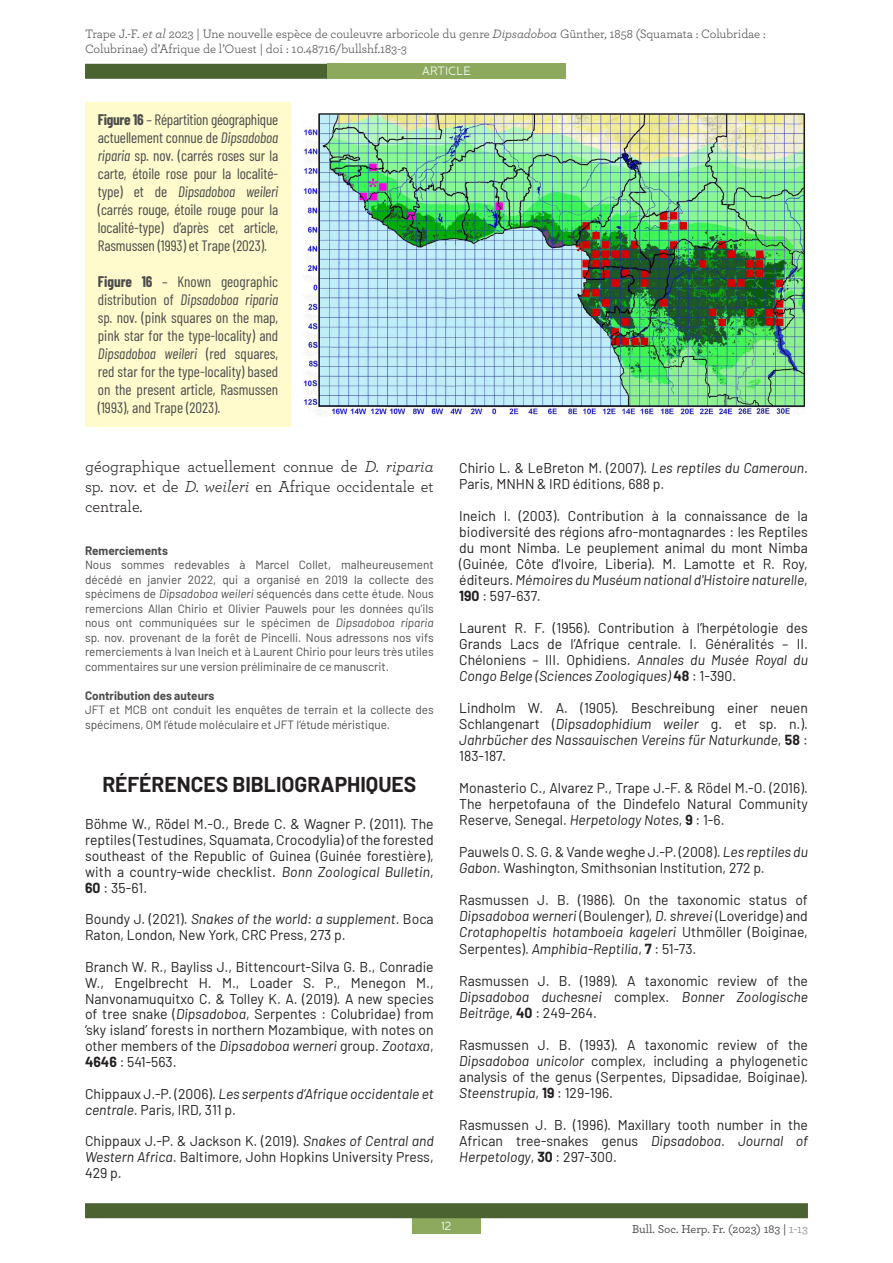
<style>
.page{position:relative;width:893px;height:1263px;background:#fff}
.page>*{position:absolute;margin:0;border:0;box-sizing:border-box;transform-origin:0 0}
.t1{font:700 21px "Barlow";color:#231f20}
.t2{font:16.5px/20px "Archer";color:#231f20;text-align:justify}
.t3{font:15px/18px "Barlow Condensed";letter-spacing:-.005em;color:#4b4c4d;text-align:justify}
.t4{font:14.25px/16px "Barlow";color:#231f20;text-align:justify}
.t5{font:italic 14.25px/15.9px "Barlow";color:#231f20}
.t6{font:12.75px/15px "Archer";letter-spacing:-.005em;color:#4b4c4d}
.t7{font:12px/14.5px "Barlow";color:#4b4c4d;text-align:justify}
.t8{font:700 12px "Barlow";color:#4b4c4d}
.t9{font:500 12px "Archer";color:#4b4c4d}
.t10{font:12px "Banda";letter-spacing:-.01em;color:#fff}
.s1{font-style:italic}
.s2{font-weight:700}
.s3{font-style:normal}
.s4{color:#939598}
</style>
<div class="page">
<div style="left:412px;top:1218px;width:68px;height:15px;background:#8da95e"></div>
<div style="left:85px;top:1203px;width:723px;height:15px;background:#4a6331"></div>
<div style="left:85px;top:64px;width:457px;height:15px;background:#4a6331"></div>
<div style="left:327px;top:64px;width:239px;height:15px;background:#8da95e"></div>
<img style="left:303px;top:113px;width:503px;height:302px">
<div style="left:85px;top:102px;width:206px;height:324px;background:#fffbcc"></div>
<p class="t6" style="left:85px;top:26px;width:682px">Trape J.-F. <span class="s1">et al</span> 2023 | Une nouvelle espèce de couleuvre arboricole du genre <span class="s1">Dipsadoboa</span> Günther, 1858 (Squamata : Colubridae :<br>Colubrinae) d’Afrique de l’Ouest | doi : 10.48716/bullshf.183-3</p>
<p class="t3" style="left:98px;top:110px;width:182px"><span class="s2">Figure 16</span> – Répartition géographique actuellement connue de <span class="s1">Dipsadoboa riparia</span> sp. nov. (carrés roses sur la carte, étoile rose pour la localité&shy;type) et de <span class="s1">Dipsadoboa weileri </span>(carrés rouge, étoile rouge pour la localité-type) d’après cet article, Rasmussen (1993) et Trape (2023).</p>
<p class="t3" style="left:98px;top:272px;width:182px"><span class="s2">Figure 16</span> – Known geographic distribution of <span class="s1">Dipsadoboa riparia </span>sp. nov. (pink squares on the map, pink star for the type-locality) and <span class="s1">Dipsadoboa weileri</span> (red squares, red star for the type-locality) based on the present article, Rasmussen (1993), and Trape (2023).</p>
<p class="t10" style="left:422px;top:64px;width:51px">ARTICLE</p>
<p class="t2" style="left:85px;top:455px;width:350px">géographique actuellement connue de <span class="s1">D. riparia </span>sp. nov. et de <span class="s1">D. weileri</span> en Afrique occidentale et centrale.</p>
<p class="t8" style="left:85px;top:541px;width:84px">Remerciements</p>
<p class="t7" style="left:85px;top:556px;width:350px">Nous sommes redevables à Marcel Collet, malheureusement décédé en janvier 2022, qui a organisé en 2019 la collecte des spécimens de <span class="s1">Dipsadoboa weileri</span> séquencés dans cette étude. Nous remercions Allan Chirio et Olivier Pauwels pour les données qu’ils nous ont communiquées sur le spécimen de <span class="s1">Dipsadoboa riparia </span>sp. nov. provenant de la forêt de Pincelli. Nous adressons nos vifs remerciements à Ivan Ineich et à Laurent Chirio pour leurs très utiles commentaires sur une version préliminaire de ce manuscrit.</p>
<p class="t8" style="left:85px;top:686px;width:131px">Contribution des auteurs</p>
<p class="t7" style="left:85px;top:701px;width:350px">JFT et MCB ont conduit les enquêtes de terrain et la collecte des spécimens, OM l’étude moléculaire et JFT l’étude méristique.</p>
<h1 class="t1" style="left:102px;top:769px;width:315px">RÉFÉRENCES BIBLIOGRAPHIQUES</h1>
<p class="t4" style="left:85px;top:815px;width:350px">Böhme W., Rödel M.-O., Brede C. &amp; Wagner P. (2011). The reptiles (Testudines, Squamata, Crocodylia) of the forested southeast of the Republic of Guinea (Guinée forestière), with a country-wide checklist. <span class="s1">Bonn Zoological Bulletin</span>, <span class="s2">60</span> : 35-61.</p>
<p class="t4" style="left:85px;top:910px;width:350px">Boundy J. (2021). <span class="s1">Snakes of the world: a supplement</span>. Boca<br>Raton, London, New York, CRC Press, 273 p.</p>
<p class="t4" style="left:85px;top:958px;width:350px">Branch W. R., Bayliss J., Bittencourt-Silva G. B., Conradie W., Engelbrecht H. M., Loader S. P., Menegon M., Nanvonamuquitxo C. &amp; Tolley K. A. (2019). A new species of tree snake (<span class="s1">Dipsadoboa</span>, Serpentes : Colubridae) from ‘sky island’ forests in northern Mozambique, with notes on other members of the <span class="s1">Dipsadoboa werneri</span> group. <span class="s1">Zootaxa</span>, <span class="s2">4646</span> : 541-563.</p>
<p class="t5" style="left:85px;top:1084px;width:350px"><span class="s3">Chippaux J.-P. (2006).</span> Les serpents d’Afrique occidentale et centrale<span class="s3">. Paris, IRD, 311 p.</span></p>
<p class="t4" style="left:85px;top:1132px;width:350px">Chippaux J.-P. &amp; Jackson K. (2019). <span class="s1">Snakes of Central and Western Africa</span>. Baltimore, John Hopkins University Press, 429 p.</p>
<p class="t4" style="left:459px;top:459px;width:350px">Chirio L. &amp; LeBreton M. (2007). <span class="s1">Les reptiles du Cameroun</span>.<br>Paris, MNHN &amp; IRD éditions, 688 p.</p>
<p class="t4" style="left:459px;top:507px;width:350px">Ineich I. (2003). Contribution à la connaissance de la biodiversité des régions afro-montagnardes : les Reptiles du mont Nimba. Le peuplement animal du mont Nimba (Guinée, Côte d'Ivoire, Liberia). M. Lamotte et R. Roy, éditeurs. <span class="s1">Mémoires du Muséum national d'Histoire naturelle</span>, <span class="s2">190</span> : 597-637.</p>
<p class="t4" style="left:459px;top:619px;width:350px">Laurent R. F. (1956). Contribution à l’herpétologie des Grands Lacs de l’Afrique centrale. I. Généralités – II.<br>Chéloniens – III. Ophidiens. <span class="s1">Annales du Musée Royal du Congo Belge (Sciences Zoologiques)</span> <span class="s2">48</span> : 1-390.</p>
<p class="t4" style="left:459px;top:699px;width:350px">Lindholm W. A. (1905). Beschreibung einer neuen Schlangenart (<span class="s1">Dipsadophidium weiler</span> g. et sp. n.).<br><span class="s1">Jahrbücher des Nassauischen Vereins für Naturkunde</span>, <span class="s2">58</span> :<br>183-187.</p>
<p class="t4" style="left:459px;top:779px;width:350px">Monasterio C., Alvarez P., Trape J.-F. &amp; Rödel M.-O. (2016).<br>The herpetofauna of the Dindefelo Natural Community Reserve, Senegal. <span class="s1">Herpetology Notes</span>, <span class="s2">9</span> : 1-6.</p>
<p class="t4" style="left:459px;top:843px;width:350px">Pauwels O. S. G. &amp; Vande weghe J.-P. (2008). <span class="s1">Les reptiles du<br>Gabon</span>. Washington, Smithsonian Institution, 272 p.</p>
<p class="t4" style="left:459px;top:891px;width:350px">Rasmussen J. B. (1986). On the taxonomic status of <span class="s1">Dipsadoboa werneri</span> (Boulenger), <span class="s1">D. shrevei</span> (Loveridge) and <span class="s1">Crotaphopeltis hotamboeia kageleri</span> Uthmöller (Boiginae, Serpentes). <span class="s1">Amphibia-Reptilia</span>, <span class="s2">7</span> : 51-73.</p>
<p class="t4" style="left:459px;top:971px;width:350px">Rasmussen J. B. (1989). A taxonomic review of the <span class="s1">Dipsadoboa duchesnei</span> complex. <span class="s1">Bonner Zoologische Beiträge</span>, <span class="s2">40</span> : 249-264.</p>
<p class="t4" style="left:459px;top:1035px;width:350px">Rasmussen J. B. (1993). A taxonomic review of the <span class="s1">Dipsadoboa unicolor</span> complex, including a phylogenetic analysis of the genus (Serpentes, Dipsadidae, Boiginae).<br><span class="s1">Steenstrupia</span>, <span class="s2">19</span> : 129-196.</p>
<p class="t4" style="left:459px;top:1115px;width:350px">Rasmussen J. B. (1996). Maxillary tooth number in the African tree-snakes genus <span class="s1">Dipsadoboa</span>. <span class="s1">Journal of Herpetology</span>, <span class="s2">30</span> : 297-300.</p>
<p class="t10" style="left:441px;top:1218px;width:11px">12</p>
<p class="t9" style="left:632px;top:1220px;width:177px">Bull. Soc. Herp. Fr. (2023) 183 | <span class="s4">1-13</span></p>
</div>
